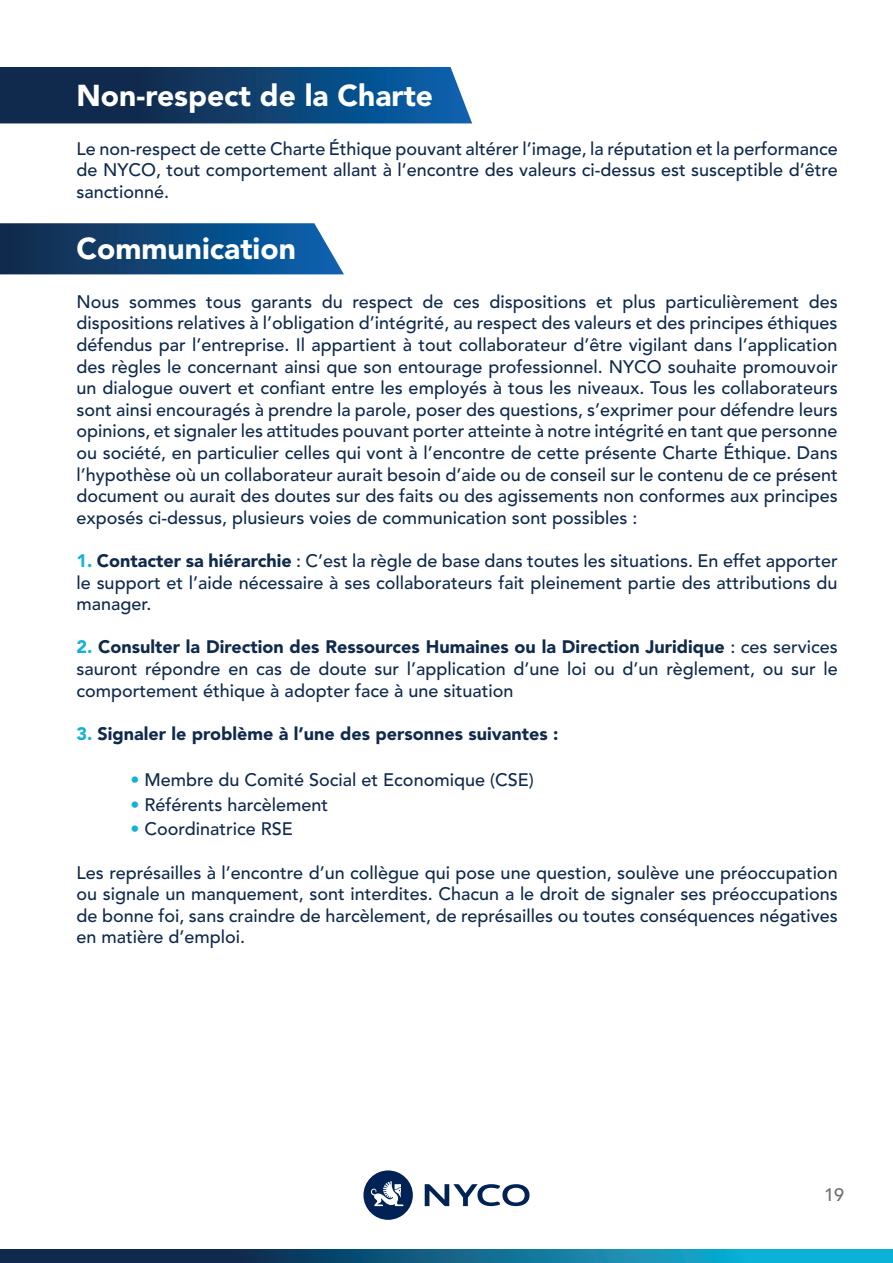
<style>
.page{position:relative;width:893px;height:1263px;background:#fff}
.page>*{position:absolute;margin:0;border:0;box-sizing:border-box;transform-origin:0 0}
.t1{font:900 30px "Avenir LT Std";color:#fff}
.t2{font:500 18px/21.6px "Avenir LT Std";color:#102a4c;text-align:justify}
.t3{font:900 18px "Avenir LT Std";color:#102a4c}
.t4{font:500 18px "Avenir LT Pro";color:#6f7073}
.s1{font-weight:900;color:#10b2d7}
.s2{font-weight:900}
.s3{color:#10b2d7}
</style>
<div class="page">
<svg style="left:0;top:67px;width:472px;height:56px;background:#124271"></svg>
<svg style="left:0;top:223px;width:344px;height:51px;background:#174d80"></svg>
<svg style="left:425px;top:1184px;width:104px;height:22px"></svg>
<svg style="left:363px;top:1170px;width:50px;height:50px"></svg>
<svg style="left:0;top:1249px;width:893px;height:14px;background:#0f668a"></svg>
<h1 class="t1" style="left:77px;top:77px;width:358px">Non-respect de la Charte</h1>
<p class="t2" style="left:77px;top:138px;width:763px">Le non-respect de cette Charte Éthique pouvant altérer l’image, la réputation et la performance de NYCO, tout comportement allant à l’encontre des valeurs ci-dessus est susceptible d’être sanctionné.</p>
<h1 class="t1" style="left:77px;top:230px;width:221px">Communication</h1>
<p class="t2" style="left:77px;top:291px;width:763px">Nous sommes tous garants du respect de ces dispositions et plus particulièrement des dispositions relatives à l’obligation d’intégrité, au respect des valeurs et des principes éthiques défendus par l’entreprise. Il appartient à tout collaborateur d’être vigilant dans l’application des règles le concernant ainsi que son entourage professionnel. NYCO souhaite promouvoir un dialogue ouvert et confiant entre les employés à tous les niveaux. Tous les collaborateurs sont ainsi encouragés à prendre la parole, poser des questions, s’exprimer pour défendre leurs opinions, et signaler les attitudes pouvant porter atteinte à notre intégrité en tant que personne ou société, en particulier celles qui vont à l’encontre de cette présente Charte Éthique. Dans l’hypothèse où un collaborateur aurait besoin d’aide ou de conseil sur le contenu de ce présent document ou aurait des doutes sur des faits ou des agissements non conformes aux principes exposés ci-dessus, plusieurs voies de communication sont possibles :</p>
<p class="t2" style="left:77px;top:550px;width:763px"><span class="s1">1.</span> <span class="s2">Contacter sa hiérarchie</span> : C’est la règle de base dans toutes les situations. En effet apporter le support et l’aide nécessaire à ses collaborateurs fait pleinement partie des attributions du manager.</p>
<p class="t2" style="left:77px;top:637px;width:763px"><span class="s1">2.</span> <span class="s2">Consulter la Direction des Ressources Humaines ou la Direction Juridique</span> : ces services sauront répondre en cas de doute sur l’application d’une loi ou d’un règlement, ou sur le comportement éthique à adopter face à une situation</p>
<p class="t3" style="left:77px;top:723px;width:483px"><span class="s3">3.</span> Signaler le problème à l’une des personnes suivantes :</p>
<p class="t2" style="left:131px;top:769px;width:405px"><span class="s3">•</span> Membre du Comité Social et Economique (CSE)</p>
<p class="t2" style="left:131px;top:794px;width:199px"><span class="s3">•</span> Référents harcèlement</p>
<p class="t2" style="left:131px;top:819px;width:164px"><span class="s3">•</span> Coordinatrice RSE</p>
<p class="t2" style="left:77px;top:862px;width:763px">Les représailles à l’encontre d’un collègue qui pose une question, soulève une préoccupation ou signale un manquement, sont interdites. Chacun a le droit de signaler ses préoccupations de bonne foi, sans craindre de harcèlement, de représailles ou toutes conséquences négatives en matière d’emploi.</p>
<p class="t4" style="left:824px;top:1184px;width:22px">19</p>
</div>
